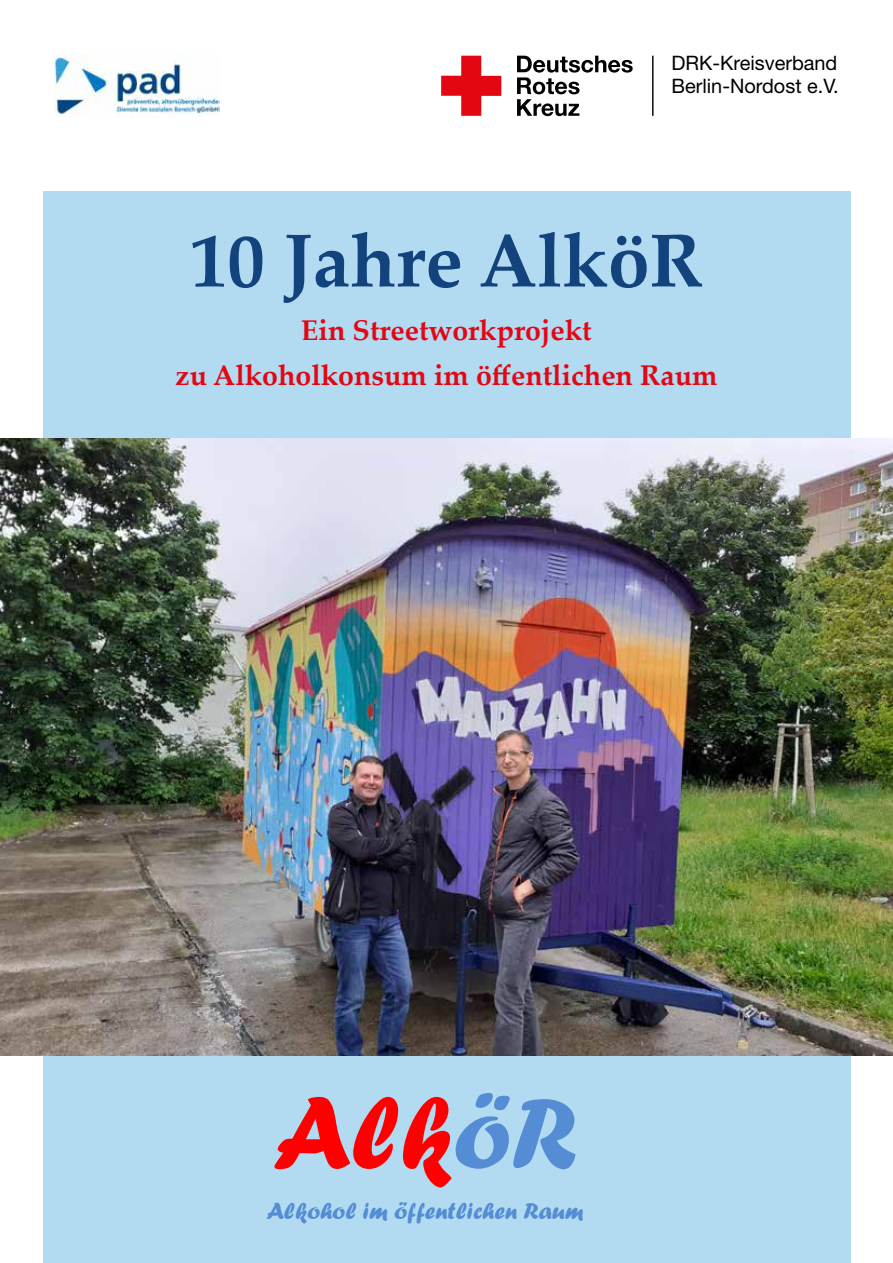
<style>
.page{position:relative;width:893px;height:1263px;background:#fff}
.page>*{position:absolute;margin:0;border:0;box-sizing:border-box;transform-origin:0 0}
.t1{font:106.8px "Forte";color:#f00}
.t2{font:700 75px "Palatino Linotype";color:#12437d}
.t3{font:700 28.5px/45px "Palatino Linotype";color:#e30613;text-align:center}
.t4{font:24.15px "Forte";color:#548dd4}
.t5{font:19.95px/22.8px "Helvetica Neue";color:#000}
.s1{color:#548dd4}
</style>
<div class="page">
<div style="left:43px;top:191px;width:807px;height:1072px;background:#b2daf1"></div>
<img style="left:0;top:438px;width:893px;height:617px">
<img style="left:54px;top:54px;width:166px;height:64px">
<svg style="left:517px;top:56px;width:116px;height:60px"></svg>
<svg style="left:441px;top:56px;width:60px;height:60px"></svg>
<hr style="left:652px;top:56px;width:1px;height:60px;background:#000">
<p class="t5" style="left:671px;top:53px;width:169px">DRK-Kreisverband<br>Berlin-Nordost e.V.</p>
<h2 class="t2" style="left:190px;top:208px;width:515px">10 Jahre AlköR</h2>
<p class="t3" style="left:175px;top:307px;width:544px">Ein Streetworkprojekt<br>zu Alkoholkonsum im öffentlichen Raum</p>
<h1 class="t1" style="left:273px;top:1071px;width:306px">Alk<span class="s1">öR</span></h1>
<p class="t4" style="left:266px;top:1197px;width:319px">Alkohol im öffentlichen Raum</p>
</div>
